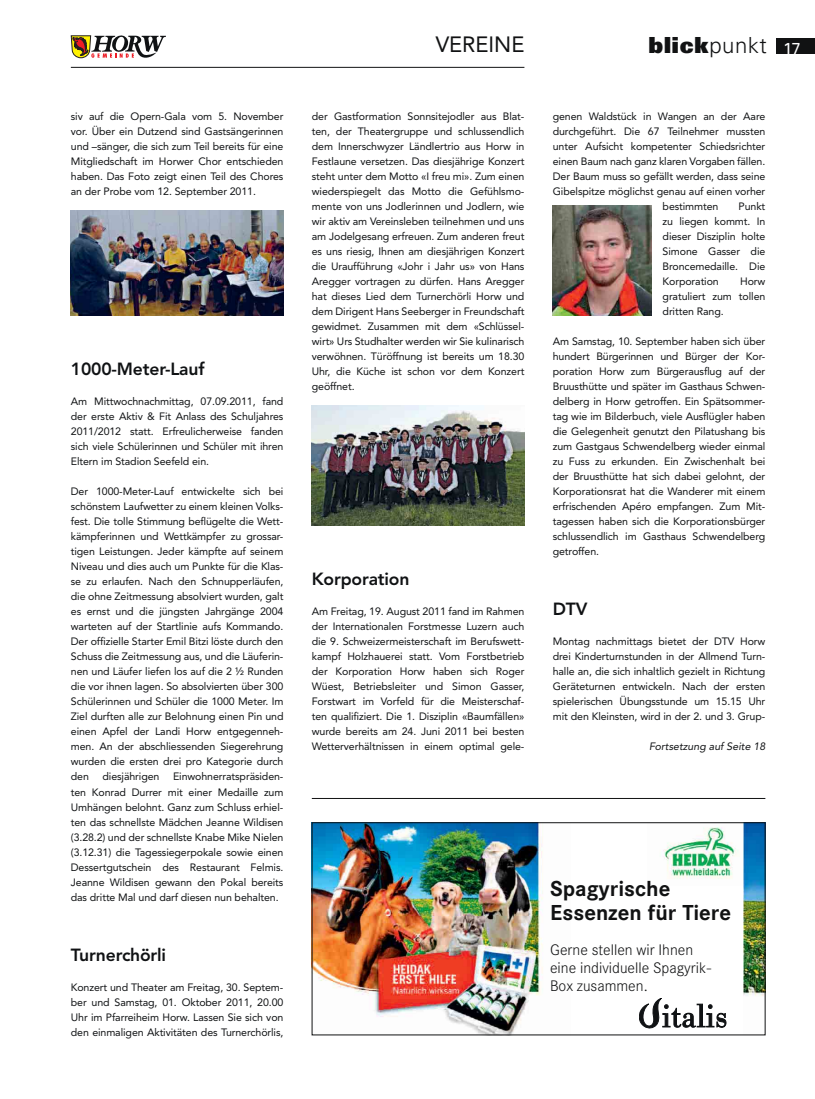
<style>
.page{position:relative;width:815px;height:1099px;background:#fff}
.page>*{position:absolute;margin:0;border:0;box-sizing:border-box;transform-origin:0 0}
.t1{font:900 22.12px "Univers";letter-spacing:.04em;color:#111213}
.t2{font:22px "Avenir";color:#111213}
.t3{font:700 21.25px/23.8px "Corporate SBQ";color:#111213}
.t4{font:800 17.5px "Avenir";letter-spacing:-.01em;color:#101214}
.t5{font:300 15px/18px "Corporate SBQ";color:#111213}
.t6{font:10.62px/15px "Avenir";letter-spacing:-.01em;color:#101214;text-align:justify}
.t7{font:italic 10.62px "Avenir";color:#101214}
.s1{font-weight:300}
.s2{font-weight:400;font-size:15.88px;color:#fff}
</style>
<div class="page">
<svg style="left:71px;top:35px;width:94px;height:23px"></svg>
<hr style="left:71px;top:67px;width:453px;height:1px;background:#111213">
<div style="left:776px;top:38px;width:39px;height:16px;background:#111213"></div>
<hr style="left:312px;top:798px;width:453px;height:1px;background:#111213">
<img style="left:71px;top:210px;width:212px;height:105px">
<img style="left:312px;top:405px;width:212px;height:120px">
<img style="left:553px;top:206px;width:99px;height:110px">
<img style="left:663px;top:827px;width:75px;height:52px">
<img style="left:314px;top:824px;width:229px;height:209px">
<img style="left:743px;top:824px;width:20px;height:172px">
<svg style="left:639px;top:998px;width:87px;height:31px"></svg>
<div style="left:312px;top:822px;width:453px;height:213px;border:1px solid #111213"></div>
<p class="t6" style="left:71px;top:110px;width:214px">siv auf die Opern-Gala vom 5. November vor. Über ein Dutzend sind Gastsängerinnen und –sänger, die sich zum Teil bereits für eine Mitgliedschaft im Horwer Chor entschieden haben. Das Foto zeigt einen Teil des Chores an der Probe vom 12. September 2011.</p>
<h3 class="t4" style="left:71px;top:362px;width:135px">1000-Meter-Lauf</h3>
<p class="t6" style="left:71px;top:395px;width:214px">Am Mittwochnachmittag, 07.09.2011, fand der erste Aktiv &amp; Fit Anlass des Schuljahres 2011/2012 statt. Erfreulicherweise fanden sich viele Schülerinnen und Schüler mit ihren Eltern im Stadion Seefeld ein.</p>
<p class="t6" style="left:71px;top:485px;width:214px">Der 1000-Meter-Lauf entwickelte sich bei schönstem Laufwetter zu einem kleinen Volks&shy;fest. Die tolle Stimmung beflügelte die Wett&shy;kämpferinnen und Wettkämpfer zu grossar&shy;tigen Leistungen. Jeder kämpfte auf seinem Niveau und dies auch um Punkte für die Klas&shy;se zu erlaufen. Nach den Schnupperläufen, die ohne Zeitmessung absolviert wurden, galt es ernst und die jüngsten Jahrgänge 2004 warteten auf der Startlinie aufs Kommando.<br>Der offizielle Starter Emil Bitzi löste durch den Schuss die Zeitmessung aus, und die Läuferin&shy;nen und Läufer liefen los auf die 2 ½ Runden die vor ihnen lagen. So absolvierten über 300<br>Schülerinnen und Schüler die 1000 Meter. Im Ziel durften alle zur Belohnung einen Pin und einen Apfel der Landi Horw entgegenneh&shy;men. An der abschliessenden Siegerehrung wurden die ersten drei pro Kategorie durch den</p>
<p class="t6" style="left:71px;top:770px;width:214px;text-indent:102px">Einwohnerratspräsiden&shy;ten Konrad Durrer mit einer Medaille zum Umhängen belohnt. Ganz zum Schluss erhiel&shy;ten das schnellste Mädchen Jeanne Wildisen (3.28.2) und der schnellste Knabe Mike Nielen (3.12.31) die Tagessiegerpokale sowie einen Dessertgutschein des Restaurant Felmis.<br>Jeanne Wildisen gewann den Pokal bereits das dritte Mal und darf diesen nun behalten.</p>
<p class="t6" style="left:103px;top:770px;width:58px">diesjährigen</p>
<h3 class="t4" style="left:71px;top:947px;width:97px">Turnerchörli</h3>
<p class="t6" style="left:71px;top:980px;width:214px">Konzert und Theater am Freitag, 30. Septem&shy;ber und Samstag, 01. Oktober 2011, 20.00<br>Uhr im Pfarreiheim Horw. Lassen Sie sich von den einmaligen Aktivitäten des Turnerchörlis,</p>
<h2 class="t2" style="left:436px;top:35px;width:90px">VEREINE</h2>
<h1 class="t1" style="left:648px;top:37px;width:154px">blick<span class="s1">punkt</span> <span class="s2">17</span></h1>
<p class="t6" style="left:312px;top:110px;width:214px">der Gastformation Sonnsitejodler aus Blat&shy;ten, der Theatergruppe und schlussendlich dem Innerschwyzer Ländlertrio aus Horw in Festlaune versetzen. Das diesjährige Konzert steht unter dem Motto «I freu mi». Zum einen wiederspiegelt das Motto die Gefühlsmo&shy;mente von uns Jodlerinnen und Jodlern, wie wir aktiv am Vereinsleben teilnehmen und uns am Jodelgesang erfreuen. Zum anderen freut es uns riesig, Ihnen am diesjährigen Konzert die Uraufführung «Johr i Jahr us» von Hans Aregger vortragen zu dürfen. Hans Aregger hat dieses Lied dem Turnerchörli Horw und dem Dirigent Hans Seeberger in Freundschaft gewidmet. Zusammen mit dem «Schlüssel&shy;wirt» Urs Studhalter werden wir Sie kulinarisch verwöhnen. Türöffnung ist bereits um 18.30<br>Uhr, die Küche ist schon vor dem Konzert geöffnet.</p>
<h3 class="t4" style="left:312px;top:572px;width:99px">Korporation</h3>
<p class="t6" style="left:312px;top:605px;width:214px">Am Freitag, 19. August 2011 fand im Rahmen der Internationalen Forstmesse Luzern auch die 9. Schweizermeisterschaft im Berufswett&shy;kampf Holzhauerei statt. Vom Forstbetrieb der Korporation Horw haben sich Roger Wüest, Betriebsleiter und Simon Gasser, Forstwart im Vorfeld für die Meisterschaf&shy;ten qualifiziert. Die 1. Disziplin «Baumfällen» wurde bereits am 24. Juni 2011 bei besten Wetterverhältnissen in einem optimal gele-</p>
<p class="t6" style="left:553px;top:110px;width:214px">genen Waldstück in Wangen an der Aare</p>
<p class="t6" style="left:553px;top:125px;width:214px">durchgeführt. Die 67 Teilnehmer mussten</p>
<p class="t6" style="left:553px;top:140px;width:214px">unter Aufsicht kompetenter Schiedsrichter</p>
<p class="t6" style="left:553px;top:155px;width:214px">einen Baum nach ganz klaren Vorgaben fällen.</p>
<p class="t6" style="left:553px;top:170px;width:214px">Der Baum muss so gefällt werden, dass seine</p>
<p class="t6" style="left:553px;top:185px;width:214px">Gibelspitze möglichst genau auf einen vorher</p>
<p class="t6" style="left:663px;top:200px;width:57px">bestimmten</p>
<p class="t6" style="left:663px;top:200px;width:104px;text-indent:76px">Punkt zu liegen kommt. In dieser Disziplin holte Simone Gasser die Broncemedaille. Die Korporation</p>
<p class="t6" style="left:663px;top:275px;width:104px;text-indent:77px">Horw gratuliert zum tollen dritten Rang.</p>
<p class="t6" style="left:553px;top:335px;width:214px">Am Samstag, 10. September haben sich über hundert Bürgerinnen und Bürger der Kor&shy;poration Horw zum Bürgerausflug auf der Bruust hütte und später im Gasthaus Schwen&shy;delberg in Horw getroffen. Ein Spätsommer&shy;tag wie im Bilderbuch, viele Ausflügler haben die Gelegenheit genutzt den Pilatushang bis zum Gastgaus Schwendelberg wieder einmal zu Fuss zu erkunden. Ein Zwischenhalt bei der Bruusthütte hat sich dabei gelohnt, der Korporationsrat hat die Wanderer mit einem erfrischenden Apéro empfangen. Zum Mit&shy;tagessen haben sich die Korporationsbürger schlussendlich im Gasthaus Schwendelberg getroffen.</p>
<h3 class="t4" style="left:553px;top:602px;width:36px">DTV</h3>
<p class="t6" style="left:553px;top:635px;width:214px">Montag nachmittags bietet der DTV Horw drei Kinderturnstunden in der Allmend Turn&shy;halle an, die sich inhaltlich gezielt in Richtung Geräteturnen entwickeln. Nach der ersten spielerischen Übungsstunde um 15.15 Uhr mit den Kleinsten, wird in der 2. und 3. Grup-</p>
<p class="t7" style="left:649px;top:742px;width:118px">Fortsetzung auf Seite 18</p>
<h3 class="t3" style="left:550px;top:876px;width:182px">Spagyrische<br>Essenzen für Tiere</h3>
<h3 class="t5" style="left:550px;top:942px;width:163px">Gerne stellen wir Ihnen eine individuelle Spagyrik-<br>Box zusammen.</h3>
</div>
